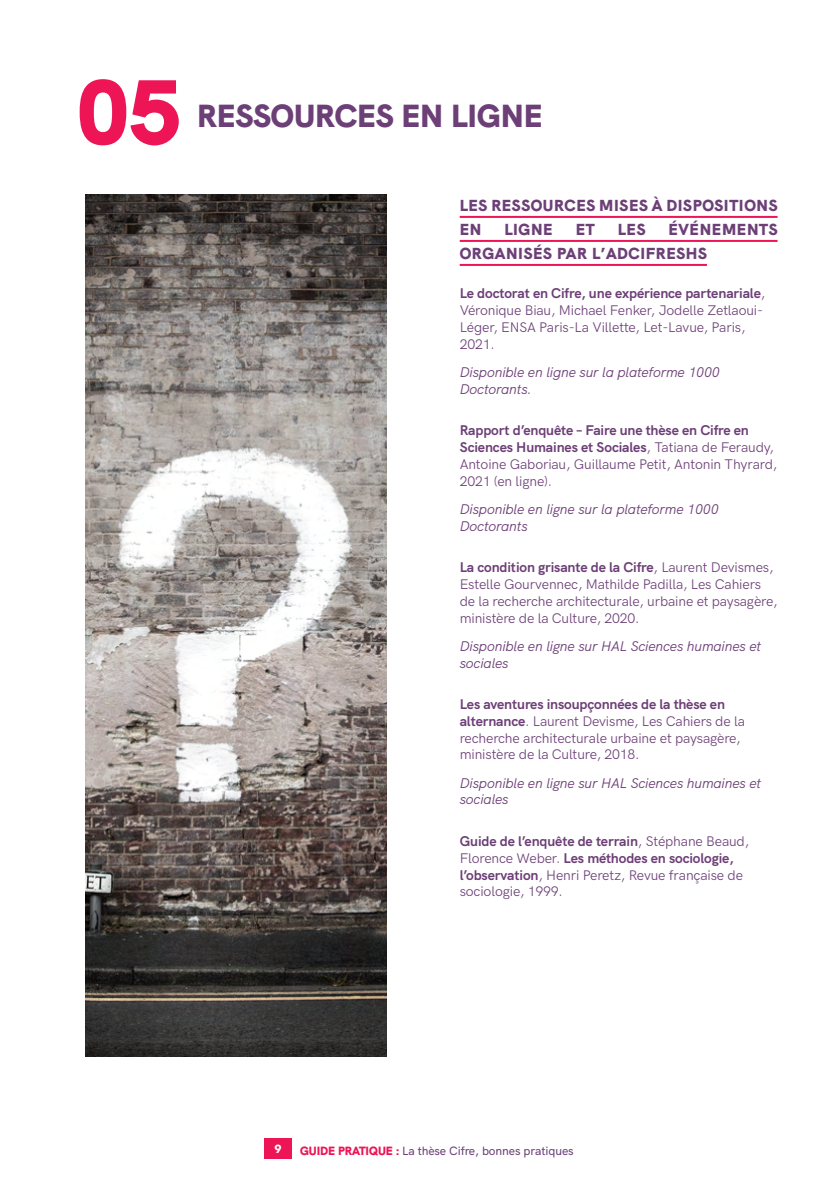
<style>
.page{position:relative;width:840px;height:1191px;background:#fff}
.page>*{position:absolute;margin:0;border:0;box-sizing:border-box;transform-origin:0 0}
.Hesam_chiffre{font:900 92px "HK Grotesk";color:#ed1556}
.Hesam_Title_Partie{font:900 32px "HK Grotesk";color:#6d3f77}
.Hesam_sous-titre{font:900 16px/24px "HK Grotesk";letter-spacing:.04em;color:#6d3f77}
.Hesam_texte-Small{font:14px/16.8px "HK Grotesk Regular Legacy";letter-spacing:-.01em;color:#6d3f77}
.Hesam_texte-Small-2{font:italic 14px/16.8px "HK Grotesk";letter-spacing:-.01em;color:#6d3f77}
.t1{font:500 12px "HK Grotesk";letter-spacing:-.01em;color:#6d3f77}
.t2{font:900 12px "HK Grotesk";color:#fff}
.s1{font-family:"HK Grotesk";font-weight:700}
.s2{font-weight:900;color:#ed1556}
</style>
<div class="page">
<img style="left:85px;top:195px;width:301px;height:861px">
<hr style="left:459px;top:216px;width:318px;height:2px;background:#ed1556">
<hr style="left:459px;top:240px;width:318px;height:2px;background:#ed1556">
<hr style="left:459px;top:264px;width:247px;height:2px;background:#ed1556">
<div style="left:264px;top:1138px;width:28px;height:20px;background:#ed1556"></div>
<p class="Hesam_chiffre" style="left:77px;top:41px;width:106px">05</p>
<p class="Hesam_Title_Partie" style="left:197px;top:91px;width:347px">RESSOURCES EN LIGNE</p>
<p class="Hesam_sous-titre" style="left:459px;top:192px;width:319px">LES RESSOURCES MISES À DISPOSITIONS<br>EN</p>
<p class="Hesam_sous-titre" style="left:459px;top:216px;width:319px;text-indent:208px">ÉVÉNEMENTS<br>ORGANISÉS PAR L’ADCIFRESHS</p>
<p class="Hesam_texte-Small" style="left:459px;top:284px;width:307px"><span class="s1">Le doctorat en Cifre, une expérience partenariale</span>, Véronique Biau, Michael Fenker, Jodelle Zetlaoui-Léger, ENSA Paris-La Villette, Let-Lavue, Paris, 2021.</p>
<p class="Hesam_texte-Small-2" style="left:459px;top:362px;width:261px">Disponible en ligne sur la plateforme 1000<br>Doctorants.</p>
<p class="Hesam_texte-Small" style="left:459px;top:421px;width:319px"><span class="s1">Rapport d’enquête – Faire une thèse en Cifre en Sciences Humaines et Sociales</span>, Tatiana de Feraudy, Antoine Gaboriau, Guillaume Petit, Antonin Thyrard, 2021 (en ligne).</p>
<p class="Hesam_texte-Small-2" style="left:459px;top:499px;width:260px">Disponible en ligne sur la plateforme 1000<br>Doctorants</p>
<p class="Hesam_texte-Small" style="left:459px;top:558px;width:319px"><span class="s1">La condition grisante de la Cifre</span>, Laurent Devismes, Estelle Gourvennec, Mathilde Padilla, Les Cahiers de la recherche architecturale, urbaine et paysagère, ministère de la Culture, 2020.</p>
<p class="Hesam_texte-Small-2" style="left:459px;top:636px;width:303px">Disponible en ligne sur HAL Sciences humaines et sociales</p>
<p class="Hesam_texte-Small" style="left:459px;top:694px;width:286px"><span class="s1">Les aventures insoupçonnées de la thèse en alternance</span>. Laurent Devisme, Les Cahiers de la recherche architecturale urbaine et paysagère, ministère de la Culture, 2018.</p>
<p class="Hesam_texte-Small-2" style="left:459px;top:773px;width:303px">Disponible en ligne sur HAL Sciences humaines et sociales</p>
<p class="Hesam_texte-Small" style="left:459px;top:831px;width:291px"><span class="s1">Guide de l’enquête de terrain</span>, Stéphane Beaud, Florence Weber. <span class="s1">Les méthodes en sociologie, l’observation</span>, Henri Peretz, Revue française de sociologie, 1999.</p>
<p class="Hesam_sous-titre" style="left:504px;top:216px;width:50px">LIGNE</p>
<p class="Hesam_sous-titre" style="left:575px;top:216px;width:21px">ET</p>
<p class="Hesam_sous-titre" style="left:617px;top:216px;width:29px">LES</p>
<p class="t2" style="left:274px;top:1139px;width:9px">9</p>
<p class="t1" style="left:300px;top:1141px;width:275px"><span class="s2">GUIDE PRATIQUE :</span> La thèse Cifre, bonnes pratiques</p>
</div>
